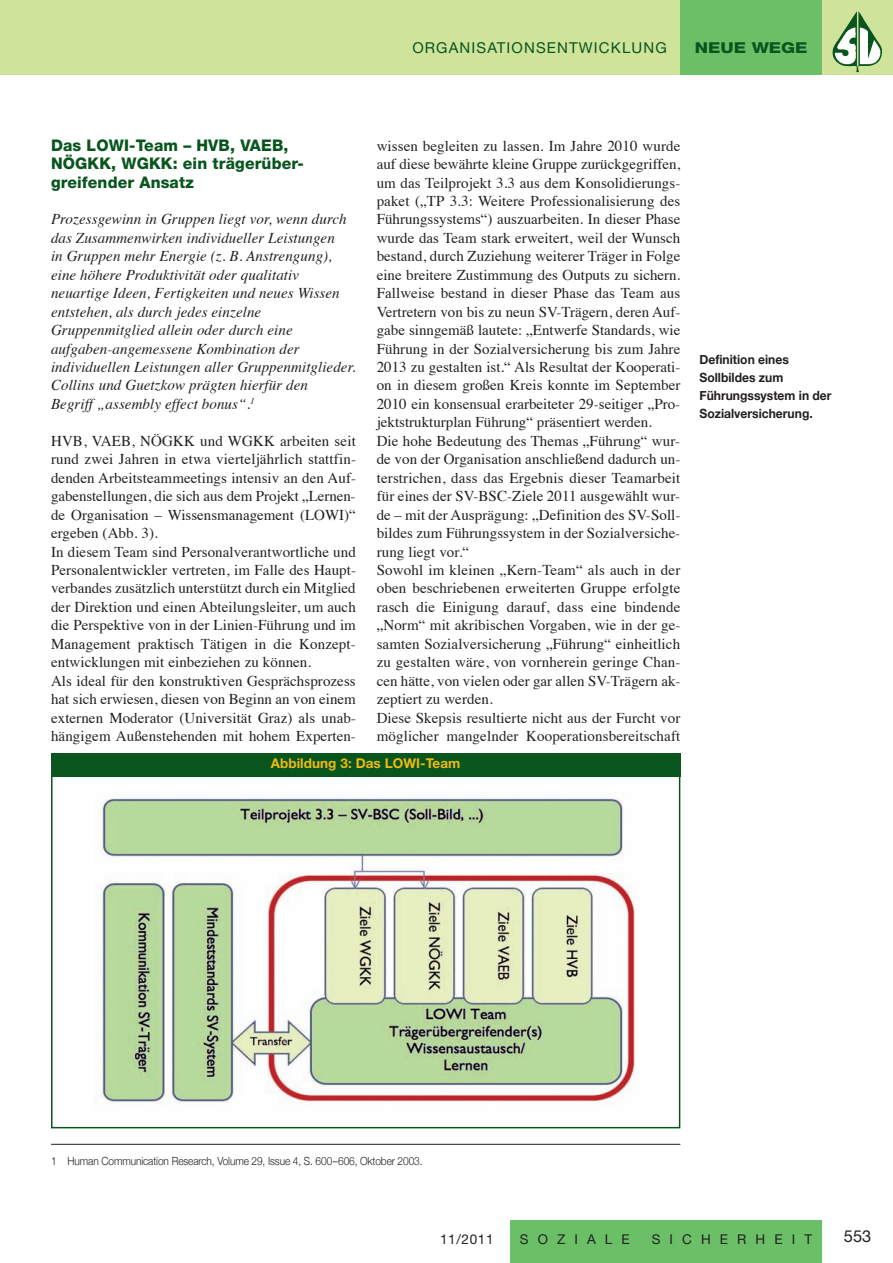
<style>
.page{position:relative;width:893px;height:1263px;background:#fff}
.page>*{position:absolute;margin:0;border:0;box-sizing:border-box;transform-origin:0 0}
.t1{font:16.5px "Helvetica Neue";color:#231f20}
.t2{font:800 16.05px/18.5px "Helvetica Neue";letter-spacing:.01em;color:#08551e}
.t3{font:15px/18.5px "Times";letter-spacing:.005em;color:#231f20}
.t4{font:italic 15px/18.5px "Times";letter-spacing:.005em;color:#231f20}
.t5{font:15px "Helvetica Neue";letter-spacing:.075em;color:#08551e}
.t6{font:800 15px "Helvetica Neue";color:#08551e;scale:1.2 1}
.t7{font:13.5px "Helvetica Neue";letter-spacing:.675em;color:#231f20}
.t8{font:700 13.5px "Helvetica Neue";letter-spacing:.005em;color:#f2b90f}
.t9{font:700 12.75px/18px "Helvetica Neue";color:#231f20;scale:.95 1}
.t10{font:300 11.25px "Helvetica Neue";letter-spacing:-.01em;color:#231f20;scale:.9 1}
</style>
<div class="page">
<div style="left:0;top:0;width:893px;height:74px;background:#d0e39a"></div>
<img style="left:832px;top:11px;width:50px;height:61px">
<div style="left:680px;top:0;width:142px;height:74px;background:#6bc067"></div>
<div style="left:510px;top:1220px;width:312px;height:43px;background:#6bc067"></div>
<hr style="left:51px;top:1144px;width:629px;height:1px;background:#231f20">
<img style="left:94px;top:794px;width:541px;height:310px">
<div style="left:51px;top:753px;width:629px;height:23px;background:#08551e"></div>
<p class="t5" style="left:412px;top:43px;width:256px">ORGANISATIONSENTWICKLUNG</p>
<p class="t6" style="left:695px;top:43px;width:96px">NEUE WEGE</p>
<p class="t2" style="left:51px;top:137px;width:254px">Das LOWI-Team – HVB, VAEB,<br>NÖGKK, WGKK: ein trägerüber&shy;greifender Ansatz</p>
<p class="t4" style="left:51px;top:211px;width:306px">Prozessgewinn in Gruppen liegt vor, wenn durch das Zusammenwirken individueller Leistungen<br>in Gruppen mehr Energie (z. B. Anstrengung), eine höhere Produktivität oder qualitativ neuartige Ideen, Fertigkeiten und neues Wissen entstehen, als durch jedes einzelne Gruppenmitglied allein oder durch eine aufgaben-angemessene Kombination der individuellen Leistungen aller Gruppenmitglieder.<br>Collins und Guetzkow prägten hierfür den<br>Begriff „assembly effect bonus“.<sup>1</sup></p>
<p class="t3" style="left:51px;top:433px;width:307px">HVB, VAEB, NÖGKK und WGKK arbeiten seit rund zwei Jahren in etwa vierteljährlich stattfin&shy;denden Arbeitsteammeetings intensiv an den Auf&shy;gabenstellungen, die sich aus dem Projekt „Lernen&shy;de Organisation – Wissensmanagement (LOWI)“ ergeben (Abb. 3).<br>In diesem Team sind Personalverantwortliche und Personalentwickler vertreten, im Falle des Haupt&shy;verbandes zusätzlich unterstützt durch ein Mitglied der Direktion und einen Abteilungsleiter, um auch die Perspektive von in der Linien-Führung und im Management praktisch Tätigen in die Konzept&shy;entwicklungen mit einbeziehen zu können.<br>Als ideal für den konstruktiven Gesprächsprozess hat sich erwiesen, diesen von Beginn an von einem externen Moderator (Universität Graz) als unab&shy;hängigem Außenstehenden mit hohem Experten-</p>
<p class="t3" style="left:377px;top:138px;width:305px">wissen begleiten zu lassen. Im Jahre 2010 wurde auf diese bewährte kleine Gruppe zurückgegriffen, um das Teilprojekt 3.3 aus dem Konsolidierungs&shy;paket („TP 3.3: Weitere Professionalisierung des Führungssystems“) auszuarbeiten. In dieser Phase wurde das Team stark erweitert, weil der Wunsch bestand, durch Zuziehung weiterer Träger in Folge eine breitere Zustimmung des Outputs zu sichern.<br>Fallweise bestand in dieser Phase das Team aus Vertretern von bis zu neun SV-Trägern, deren Auf&shy;gabe sinngemäß lautete: „Entwerfe Standards, wie Führung in der Sozialversicherung bis zum Jahre 2013 zu gestalten ist.“ Als Resultat der Kooperati&shy;on in diesem großen Kreis konnte im September 2010 ein konsensual erarbeiteter 29-seitiger „Pro&shy;jektstrukturplan Führung“ präsentiert werden.<br>Die hohe Bedeutung des Themas „Führung“ wur&shy;de von der Organisation anschließend dadurch un&shy;terstrichen, dass das Ergebnis dieser Teamarbeit für eines der SV-BSC-Ziele 2011 ausgewählt wur&shy;de – mit der Ausprägung: „Definition des SV-Soll&shy;bildes zum Führungssystem in der Sozialversiche&shy;rung liegt vor.“<br>Sowohl im kleinen „Kern-Team“ als auch in der oben beschriebenen erweiterten Gruppe erfolgte rasch die Einigung darauf, dass eine bindende „Norm“ mit akribischen Vorgaben, wie in der ge&shy;samten Sozialversicherung „Führung“ einheitlich zu gestalten wäre, von vornherein geringe Chan&shy;cen hätte, von vielen oder gar allen SV-Trägern ak&shy;zeptiert zu werden.<br>Diese Skepsis resultierte nicht aus der Furcht vor möglicher mangelnder Kooperationsbereitschaft</p>
<p class="t8" style="left:271px;top:759px;width:191px">Abbildung 3: Das LOWI-Team</p>
<p class="t9" style="left:699px;top:350px;width:141px">Definition eines<br>Sollbildes zum<br>Führungssystem in der<br>Sozialversicherung.</p>
<p class="t10" style="left:51px;top:1154px;width:414px">1 Human Communication Research, Volume 29, Issue 4, S. 600–606, Oktober 2003.</p>
<p class="t7" style="left:440px;top:1234px;width:55px">11/2011</p>
<p class="t7" style="left:520px;top:1234px;width:111px">SOZIALE</p>
<p class="t7" style="left:652px;top:1234px;width:162px">SICHERHEIT</p>
<p class="t1" style="left:844px;top:1230px;width:29px">553</p>
</div>
